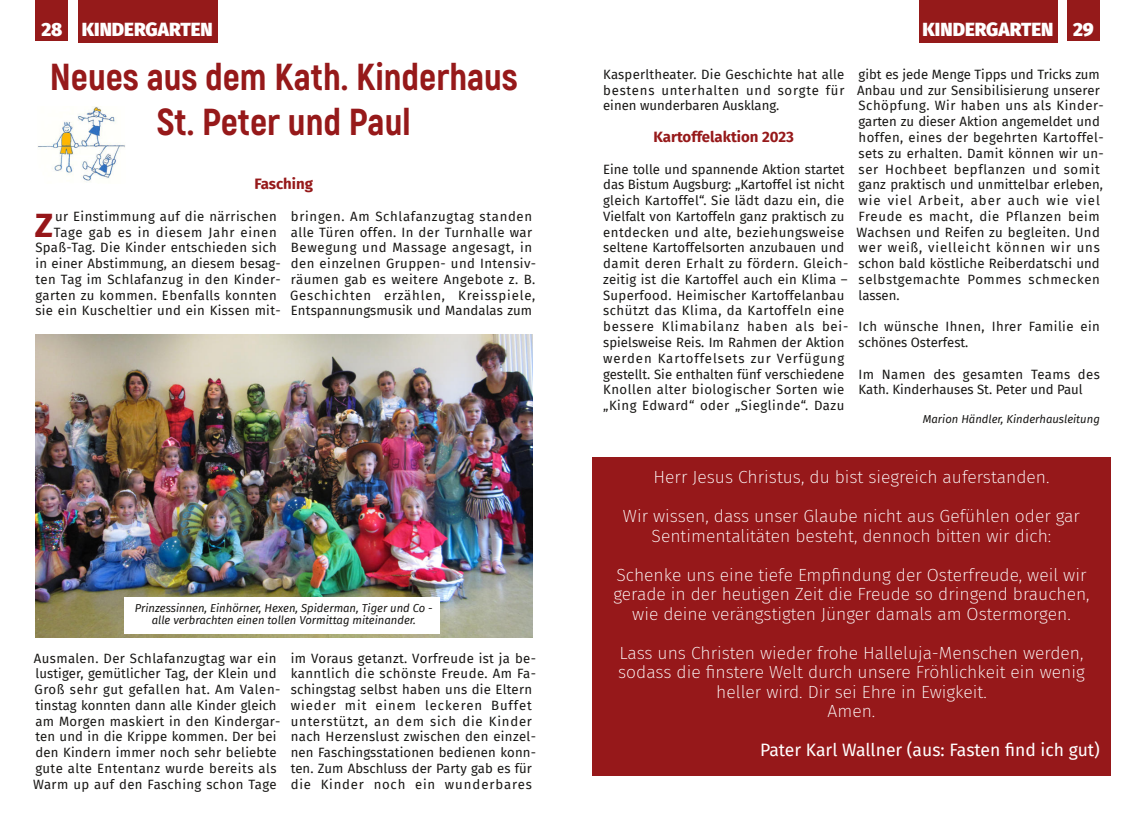
<style>
.page{position:relative;width:1135px;height:816px;background:#fff}
.page>*{position:absolute;margin:0;border:0;box-sizing:border-box;transform-origin:0 0}
.t1{font:800 37.5px/45px "Akrobat";color:#96191a;text-align:center}
.t2{font:700 33.75px "Fira Sans";color:#961619}
.t3{font:900 18.75px "Fira Sans";color:#fff}
.t4{font:200 17.5px/19.5px "Fira Sans";color:#fff;text-align:center}
.t5{font:17.5px "Fira Sans";color:#fff}
.t6{font:700 15px "Fira Sans";color:#96191a}
.t7{font:13.12px/15.8px "Fira Sans";letter-spacing:.025em;color:#181715}
.t8{font:13.12px/15.8px "Fira Sans";color:#181715}
.t9{font:13.12px "Fira Sans";letter-spacing:.05em;color:#181715}
.t10{font:italic 11.25px/12.5px "Fira Sans";color:#181715;text-align:center}
</style>
<div class="page">
<div style="left:35px;top:0;width:33px;height:41px;background:#951a1a"></div>
<div style="left:78px;top:0;width:140px;height:42px;background:#951a1a"></div>
<img style="left:38px;top:106px;width:87px;height:76px">
<img style="left:35px;top:334px;width:497px;height:302px">
<div style="left:124px;top:596px;width:315px;height:37px;background:#fff"></div>
<div style="left:1066px;top:0;width:33px;height:41px;background:#951a1a"></div>
<div style="left:918px;top:0;width:138px;height:42px;background:#951a1a"></div>
<div style="left:592px;top:456px;width:518px;height:318px;background:#96181a"></div>
<h3 class="t3" style="left:41px;top:18px;width:173px">28 KINDERGARTEN</h3>
<h3 class="t3" style="left:922px;top:18px;width:173px">KINDERGARTEN 29</h3>
<h1 class="t1" style="left:50px;top:55px;width:469px">Neues aus dem Kath. Kinderhaus<br>St. Peter und Paul</h1>
<p class="t6" style="left:254px;top:175px;width:60px">Fasching</p>
<h2 class="t2" style="left:35px;top:205px;width:20px">Z</h2>
<p class="t7" style="left:55px;top:208px;width:223px">ur Einstimmung auf die närrischen</p>
<p class="t9" style="left:54px;top:224px;width:224px">Tage gab es in diesem Jahr einen</p>
<p class="t7" style="left:35px;top:240px;width:243px">Spaß-Tag. Die Kinder entschieden sich</p>
<p class="t7" style="left:35px;top:256px;width:247px">in einer Abstimmung, an diesem besag-</p>
<p class="t7" style="left:35px;top:271px;width:247px">ten Tag im Schlafanzug in den Kinder-</p>
<p class="t7" style="left:35px;top:287px;width:243px">garten zu kommen. Ebenfalls konnten</p>
<p class="t7" style="left:35px;top:303px;width:247px">sie ein Kuscheltier und ein Kissen mit-</p>
<p class="t7" style="left:290px;top:208px;width:247px">bringen. Am Schlafanzugtag standen alle Türen offen. In der Turnhalle war Bewegung und Massage angesagt, in den einzelnen Gruppen- und Intensiv&shy;räumen gab es weitere Angebote z. B.<br>Geschichten erzählen, Kreisspiele, Entspannungsmusik und Mandalas zum</p>
<p class="t10" style="left:135px;top:601px;width:299px">Prinzessinnen, Einhörner, Hexen, Spiderman, Tiger und Co - alle verbrachten einen tollen Vormittag miteinander.</p>
<p class="t7" style="left:33px;top:650px;width:249px">Ausmalen. Der Schlafanzugtag war ein lustiger, gemütlicher Tag, der Klein und Groß sehr gut gefallen hat. Am Valen&shy;tinstag konnten dann alle Kinder gleich am Morgen maskiert in den Kindergar&shy;ten und in die Krippe kommen. Der bei den Kindern immer noch sehr beliebte gute alte Ententanz wurde bereits als Warm up auf den Fasching schon Tage</p>
<p class="t7" style="left:291px;top:650px;width:247px">im Voraus getanzt. Vorfreude ist ja be&shy;kanntlich die schönste Freude. Am Fa&shy;schingstag selbst haben uns die Eltern wieder mit einem leckeren Buffet unterstützt, an dem sich die Kinder nach Herzenslust zwischen den einzel&shy;nen Faschingsstationen bedienen konn&shy;ten. Zum Abschluss der Party gab es für die Kinder noch ein wunderbares</p>
<p class="t7" style="left:603px;top:67px;width:243px;text-align:justify">Kasperltheater. Die Geschichte hat alle bestens unterhalten und sorgte für einen wunderbaren Ausklang.</p>
<p class="t6" style="left:653px;top:128px;width:142px">Kartoffelaktion 2023</p>
<p class="t7" style="left:603px;top:161px;width:247px">Eine tolle und spannende Aktion startet das Bistum Augsburg: „Kartoffel ist nicht gleich Kartoffel“. Sie lädt dazu ein, die Vielfalt von Kartoffeln ganz praktisch zu entdecken und alte, beziehungsweise seltene Kartoffelsorten anzubauen und damit deren Erhalt zu fördern. Gleich&shy;zeitig ist die Kartoffel auch ein Klima – Superfood. Heimischer Kartoffelanbau schützt das Klima, da Kartoffeln eine bessere Klimabilanz haben als bei&shy;spielsweise Reis. Im Rahmen der Aktion werden Kartoffelsets zur Verfügung gestellt. Sie enthalten fünf verschiedene Knollen alter biologischer Sorten wie „King Edward“ oder „Sieglinde“. Dazu</p>
<p class="t7" style="left:856px;top:67px;width:249px">gibt es jede Menge Tipps und Tricks zum Anbau und zur Sensibilisierung unserer Schöpfung. Wir haben uns als Kinder&shy;garten zu dieser Aktion angemeldet und hoffen, eines der begehrten Kartoffel&shy;sets zu erhalten. Damit können wir un&shy;ser Hochbeet bepflanzen und somit ganz praktisch und unmittelbar erleben, wie viel Arbeit, aber auch wie viel Freude es macht, die Pflanzen beim Wachsen und Reifen zu begleiten. Und wer weiß, vielleicht können wir uns schon bald köstliche Reiberdatschi und selbstgemachte Pommes schmecken lassen.</p>
<p class="t7" style="left:858px;top:319px;width:243px">Ich wünsche Ihnen, Ihrer Familie ein schönes Osterfest.</p>
<p class="t8" style="left:858px;top:366px;width:243px">Im Namen des gesamten Teams des<br>Kath. Kinderhauses St. Peter und Paul</p>
<p class="t10" style="left:922px;top:412px;width:178px">Marion Händler, Kinderhausleitung</p>
<h3 class="t4" style="left:653px;top:467px;width:397px">Herr Jesus Christus, du bist siegreich auferstanden.</h3>
<h3 class="t4" style="left:622px;top:506px;width:458px">Wir wissen, dass unser Glaube nicht aus Gefühlen oder gar<br>Sentimentalitäten besteht, dennoch bitten wir dich:</h3>
<h3 class="t4" style="left:613px;top:564px;width:477px">Schenke uns eine tiefe Empfindung der Osterfreude, weil wir gerade in der heutigen Zeit die Freude so dringend brauchen, wie deine verängstigten Jünger damals am Ostermorgen.</h3>
<h3 class="t4" style="left:618px;top:642px;width:468px">Lass uns Christen wieder frohe Halleluja-Menschen werden, sodass die finstere Welt durch unsere Fröhlichkeit ein wenig heller wird. Dir sei Ehre in Ewigkeit.<br>Amen.</h3>
<h3 class="t5" style="left:759px;top:739px;width:341px">Pater Karl Wallner (aus: Fasten find ich gut)</h3>
</div>
